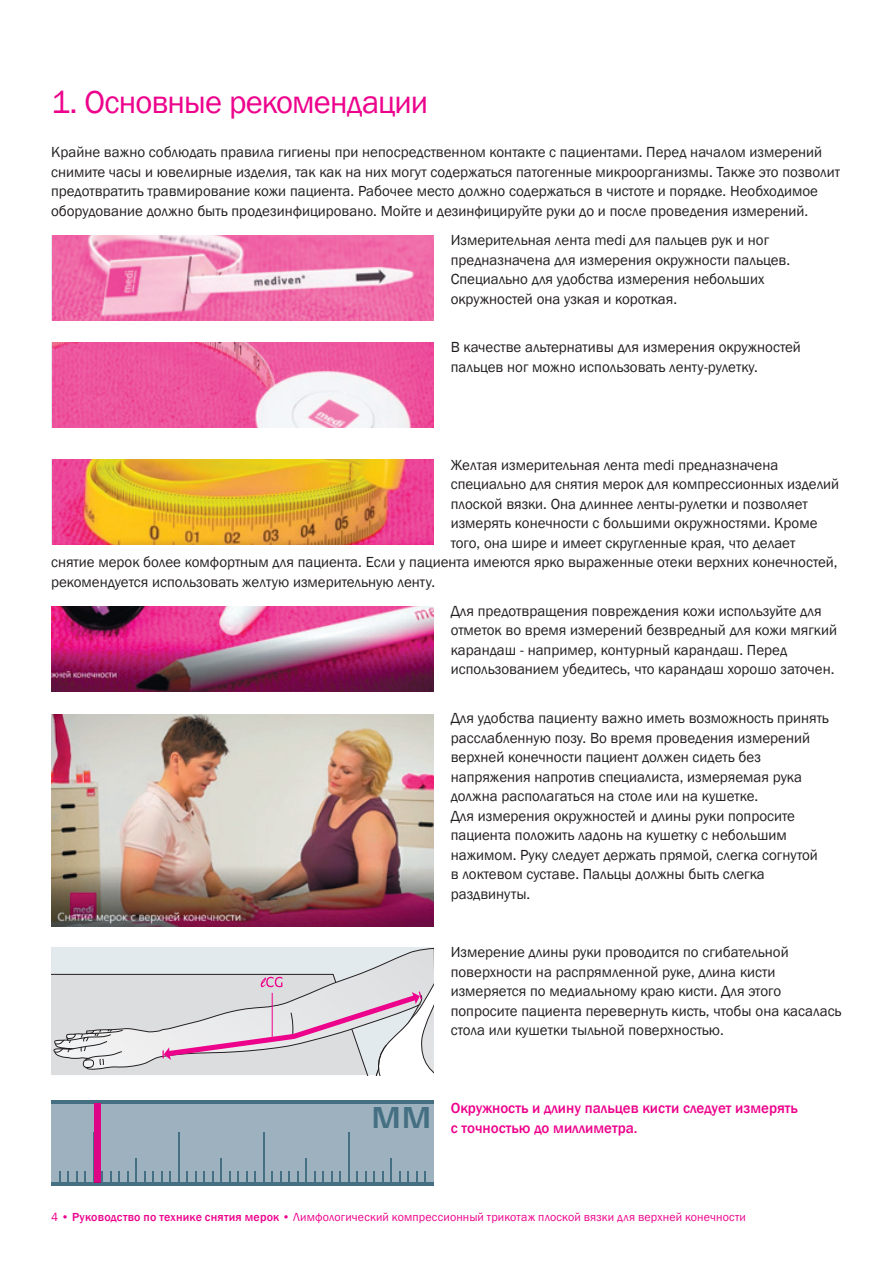
<style>
.page{position:relative;width:893px;height:1263px;background:#fff}
.page>*{position:absolute;margin:0;border:0;box-sizing:border-box;transform-origin:0 0}
.t1{font:500 42px "Franklin Gothic";color:#456f82}
.t2{font:32.7px "Franklin Gothic";letter-spacing:-.03em;color:#ed028c}
.t3{font:15px/19.5px "Franklin Gothic";color:#231f20}
.t4{font:500 15px/19.5px "Franklin Gothic";color:#ed028c}
.t5{font:12px "Franklin Gothic";letter-spacing:.015em;color:#ed028c}
.s1{font-family:"medi Strada Pro";font-weight:300;color:#fff}
.s2{font-weight:500}
</style>
<div class="page">
<img style="left:52px;top:235px;width:382px;height:85px">
<img style="left:52px;top:343px;width:382px;height:85px">
<img style="left:52px;top:459px;width:382px;height:85px">
<img style="left:51px;top:606px;width:383px;height:85px">
<img style="left:51px;top:714px;width:383px;height:213px">
<svg style="left:51px;top:947px;width:383px;height:128px;background:#dcd7dd"></svg>
<div style="left:51px;top:1100px;width:383px;height:85px;background:#9db2be"></div>
<hr style="left:51px;top:1182px;width:382px;height:3px;background:#456f82">
<hr style="left:51px;top:1100px;width:382px;height:3px;background:#456f82">
<svg style="left:67px;top:1171px;width:2px;height:11px"></svg>
<svg style="left:84px;top:1171px;width:2px;height:11px"></svg>
<hr style="left:93px;top:1133px;width:1px;height:51px;background:#456f82">
<svg style="left:101px;top:1171px;width:2px;height:11px"></svg>
<svg style="left:118px;top:1171px;width:2px;height:11px"></svg>
<hr style="left:135px;top:1158px;width:2px;height:26px;background:#456f82">
<svg style="left:152px;top:1171px;width:2px;height:11px"></svg>
<svg style="left:169px;top:1171px;width:2px;height:11px"></svg>
<hr style="left:178px;top:1133px;width:1px;height:51px;background:#456f82">
<svg style="left:186px;top:1171px;width:2px;height:11px"></svg>
<svg style="left:203px;top:1171px;width:2px;height:11px"></svg>
<hr style="left:220px;top:1158px;width:2px;height:26px;background:#456f82">
<svg style="left:237px;top:1171px;width:2px;height:11px"></svg>
<svg style="left:254px;top:1171px;width:2px;height:11px"></svg>
<hr style="left:263px;top:1133px;width:1px;height:51px;background:#456f82">
<svg style="left:271px;top:1171px;width:2px;height:11px"></svg>
<svg style="left:288px;top:1171px;width:2px;height:11px"></svg>
<hr style="left:305px;top:1158px;width:2px;height:26px;background:#456f82">
<svg style="left:322px;top:1171px;width:2px;height:11px"></svg>
<svg style="left:339px;top:1171px;width:2px;height:11px"></svg>
<hr style="left:348px;top:1133px;width:1px;height:51px;background:#456f82">
<svg style="left:356px;top:1171px;width:2px;height:11px"></svg>
<svg style="left:373px;top:1171px;width:2px;height:11px"></svg>
<hr style="left:390px;top:1158px;width:2px;height:26px;background:#456f82">
<svg style="left:407px;top:1171px;width:2px;height:11px"></svg>
<svg style="left:424px;top:1171px;width:2px;height:11px"></svg>
<div style="left:94px;top:1103px;width:7px;height:79px;background:#de0486"></div>
<h2 class="t2" style="left:51px;top:82px;width:384px">1. Основные рекомендации<span class="s1">.</span></h2>
<p class="t3" style="left:51px;top:143px;width:790px">Крайне важно соблюдать правила гигиены при непосредственном контакте с пациентами. Перед началом измерений снимите часы и ювелирные изделия, так как на них могут содержаться патогенные микроорганизмы. Также это позволит предотвратить травмирование кожи пациента. Рабочее место должно содержаться в чистоте и порядке. Необходимое оборудование должно быть продезинфицировано. Мойте и дезинфицируйте руки до и после проведения измерений.</p>
<p class="t3" style="left:451px;top:231px;width:341px">Измерительная лента medi для пальцев рук и ног предназначена для измерения окружности пальцев.<br>Специально для удобства измерения небольших окружностей она узкая и короткая.</p>
<p class="t3" style="left:451px;top:338px;width:352px">В качестве альтернативы для измерения окружностей пальцев ног можно использовать ленту-рулетку.</p>
<p class="t3" style="left:451px;top:455px;width:329px">Желтая измерительная лента medi предназначена</p>
<p class="t3" style="left:451px;top:475px;width:390px">специально для снятия мерок для компрессионных изделий</p>
<p class="t3" style="left:451px;top:494px;width:359px">плоской вязки. Она длиннее ленты-рулетки и позволяет</p>
<p class="t3" style="left:451px;top:514px;width:368px">измерять конечности с большими окружностями. Кроме</p>
<p class="t3" style="left:451px;top:533px;width:346px">того, она шире и имеет скругленные края, что делает</p>
<p class="t3" style="left:51px;top:553px;width:788px">снятие мерок более комфортным для пациента. Если у пациента имеются ярко выраженные отеки верхних конечностей,</p>
<p class="t3" style="left:51px;top:572px;width:386px">рекомендуется использовать желтую измерительную ленту.</p>
<p class="t3" style="left:451px;top:601px;width:388px">Для предотвращения повреждения кожи используйте для отметок во время измерений безвредный для кожи мягкий карандаш - например, контурный карандаш. Перед использованием убедитесь, что карандаш хорошо заточен.</p>
<p class="t3" style="left:451px;top:709px;width:380px">Для удобства пациенту важно иметь возможность принять расслабленную позу. Во время проведения измерений верхней конечности пациент должен сидеть без напряжения напротив специалиста, измеряемая рука должна располагаться на столе или на кушетке.<br>Для измерения окружностей и длины руки попросите пациента положить ладонь на кушетку с небольшим нажимом. Руку следует держать прямой, слегка согнутой в локтевом суставе. Пальцы должны быть слегка раздвинуты.</p>
<p class="t3" style="left:451px;top:943px;width:392px">Измерение длины руки проводится по сгибательной поверхности на распрямленной руке, длина кисти измеряется по медиальному краю кисти. Для этого попросите пациента перевернуть кисть, чтобы она касалась стола или кушетки тыльной поверхностью.</p>
<h1 class="t1" style="left:371px;top:1088px;width:62px">мм</h1>
<p class="t4" style="left:451px;top:1099px;width:349px">Окружность и длину пальцев кисти следует измерять с точностью до миллиметра.</p>
<p class="t5" style="left:51px;top:1210px;width:696px">4 <span class="s2">• Руководство по технике снятия мерок •</span> Лимфологический компрессионный трикотаж плоской вязки для верхней конечности</p>
</div>
